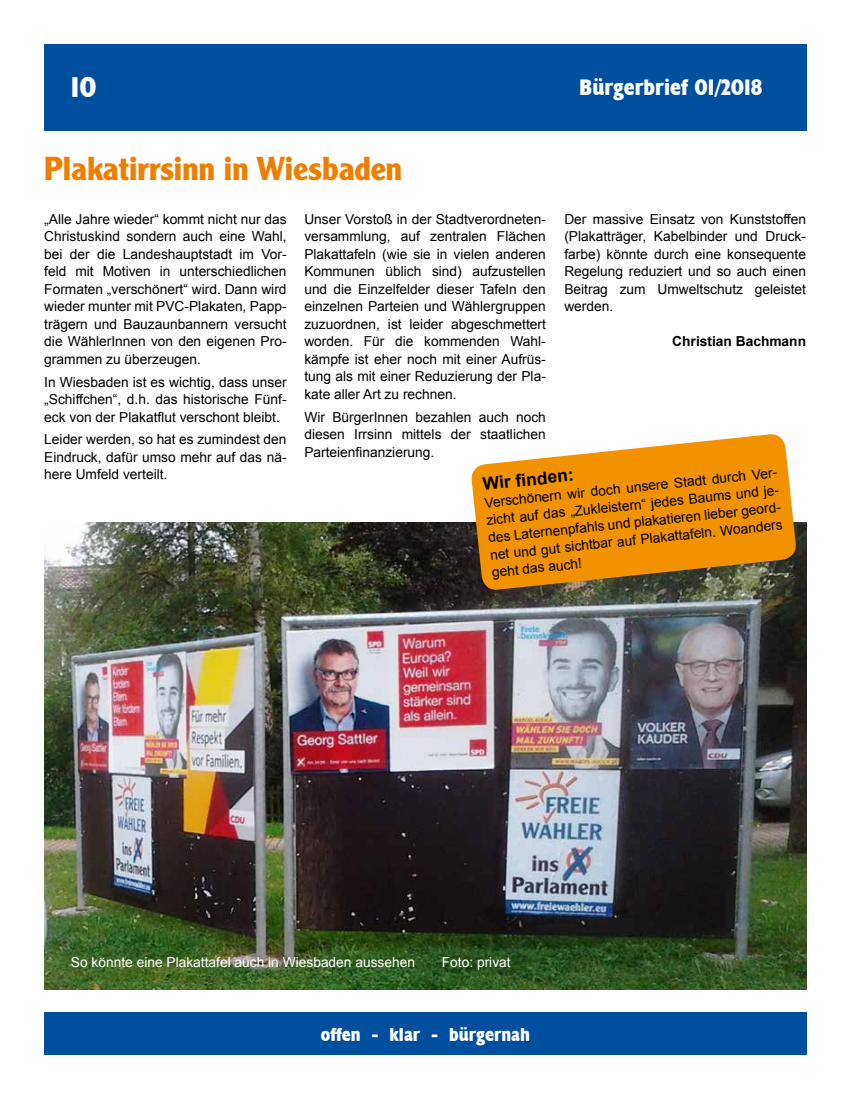
<style>
.page{position:relative;width:851px;height:1099px;background:#fff}
.page>*{position:absolute;margin:0;border:0;box-sizing:border-box;transform-origin:0 0}
.t1{font:700 32.5px "Clearface Gothic LT Std";color:#ef7d00}
.t2{font:700 condensed 28.75px "Humanist 521 BT Xtra";color:#fff}
.t3{font:700 condensed 22.5px "Humanist 521 BT Xtra";color:#fff}
.t4{font:700 condensed 18.75px "Humanist 521 BT Xtra";color:#fff}
.t5{font:700 17.5px "Arial";color:#000}
.t6{font:13.75px/17.5px "Arial";color:#000;text-align:justify}
.t7{font:13.75px "Arial";color:#fff}
.t8{font:700 13.75px "Arial";color:#000}
</style>
<div class="page">
<div style="left:44px;top:44px;width:762px;height:87px;background:#004f9f"></div>
<img style="left:44px;top:523px;width:762px;height:466px">
<svg style="left:470px;top:434px;width:327px;height:157px;background:#e09523"></svg>
<div style="left:44px;top:1012px;width:762px;height:42px;background:#004f9f"></div>
<h2 class="t2" style="left:71px;top:69px;width:27px">10</h2>
<h3 class="t3" style="left:579px;top:73px;width:184px">Bürgerbrief 01/2018</h3>
<h1 class="t1" style="left:44px;top:149px;width:359px">Plakatirrsinn in Wiesbaden</h1>
<p class="t6" style="left:44px;top:210px;width:244px">„Alle Jahre wieder“ kommt nicht nur das Christuskind sondern auch eine Wahl, bei der die Landeshauptstadt im Vor&shy;feld mit Motiven in unterschiedlichen Formaten „verschönert“ wird. Dann wird wieder munter mit PVC-Plakaten, Papp&shy;trägern und Bauzaunbannern versucht die WählerInnen von den eigenen Pro&shy;grammen zu überzeugen.</p>
<p class="t6" style="left:44px;top:373px;width:244px">In Wiesbaden ist es wichtig, dass unser „Schiffchen“, d.h. das historische Fünf&shy;eck von der Plakatflut verschont bleibt.</p>
<p class="t6" style="left:44px;top:431px;width:244px">Leider werden, so hat es zumindest den Eindruck, dafür umso mehr auf das nä&shy;here Umfeld verteilt.</p>
<p class="t6" style="left:304px;top:210px;width:243px">Unser Vorstoß in der Stadtverordneten&shy;versammlung, auf zentralen Flächen Plakattafeln (wie sie in vielen anderen Kommunen üblich sind) aufzustellen und die Einzelfelder dieser Tafeln den einzelnen Parteien und Wählergruppen zuzuordnen, ist leider abgeschmettert worden. Für die kommenden Wahl&shy;kämpfe ist eher noch mit einer Aufrüs&shy;tung als mit einer Reduzierung der Pla&shy;kate aller Art zu rechnen.</p>
<p class="t6" style="left:304px;top:408px;width:243px">Wir BürgerInnen bezahlen auch noch diesen Irrsinn mittels der staatlichen Parteienfinanzierung.</p>
<p class="t6" style="left:564px;top:210px;width:243px">Der massive Einsatz von Kunststoffen (Plakatträger, Kabelbinder und Druck&shy;farbe) könnte durch eine konsequente Regelung reduziert und so auch einen Beitrag zum Umweltschutz geleistet werden.</p>
<p class="t8" style="left:672px;top:332px;width:135px">Christian Bachmann</p>
<p class="t6" style="left:483px;top:494px;width:298px;text-align:left;rotate:-6deg">Verschönern wir doch unsere Stadt durch Ver&shy;zicht auf das „Zukleistern“ jedes Baums und je&shy;des Laternenpfahls und plakatieren lieber geord&shy;net und gut sichtbar auf Plakattafeln. Woanders geht das auch!</p>
<p class="t5" style="left:481px;top:472px;width:93px;rotate:-6deg">Wir fi nden:</p>
<p class="t7" style="left:71px;top:952px;width:345px">So könnte eine Plakattafel auch in Wiesbaden aussehen</p>
<p class="t7" style="left:442px;top:952px;width:70px">Foto: privat</p>
<h3 class="t4" style="left:321px;top:1022px;width:210px">offen - klar - bürgernah</h3>
</div>
